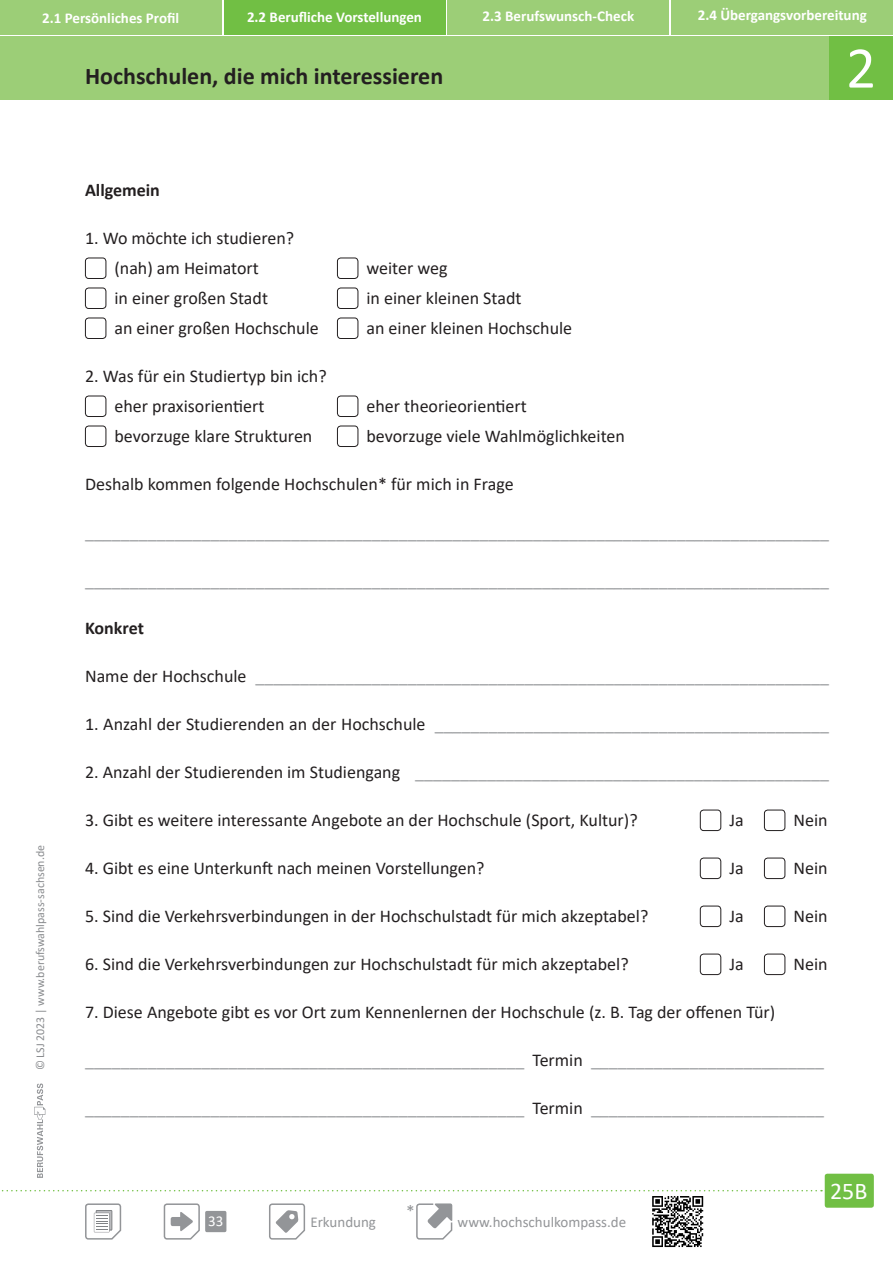
<style>
.page{position:relative;width:893px;height:1263px;background:#fff}
.page>*{position:absolute;margin:0;border:0;box-sizing:border-box;transform-origin:0 0}
.t1{font:700 24px "Calibri";color:#231f20}
.t2{font:24px "Calibri";color:#fff}
.Text{font:18px "Calibri";color:#231f20}
.Text-2{font:18px "Calibri";color:#939598}
.Text-3{font:700 18px "Calibri";color:#231f20}
.t3{font:17.55px "Calibri";color:#939598}
.t4{font:700 15px "Calibri";color:#fff}
.Text-4{font:15px "Calibri";color:#939598}
.t5{font:15px "Calibri";color:#fff}
.Überschrift_gross{font:12px "Calibri";color:#8a8c8f}
.s1{color:#231f20}
</style>
<div class="page">
<div style="left:0;top:37px;width:829px;height:63px;background:#9cce77"></div>
<div style="left:0;top:0;width:221px;height:34px;background:#9cce77"></div>
<div style="left:224px;top:0;width:221px;height:34px;background:#71bf44"></div>
<div style="left:448px;top:0;width:221px;height:34px;background:#9cce77"></div>
<div style="left:672px;top:0;width:221px;height:34px;background:#9cce77"></div>
<div style="left:829px;top:37px;width:64px;height:63px;background:#71bf44"></div>
<svg style="left:849px;top:49px;width:24px;height:39px"></svg>
<div style="left:825px;top:1174px;width:49px;height:34px;background:#71bf44;border-radius:3px"></div>
<div style="left:85px;top:258px;width:21px;height:21px;border:1px solid #231f20;border-radius:3px"></div>
<div style="left:337px;top:258px;width:21px;height:21px;border:1px solid #231f20;border-radius:3px"></div>
<div style="left:85px;top:288px;width:21px;height:21px;border:1px solid #231f20;border-radius:3px"></div>
<div style="left:337px;top:288px;width:21px;height:21px;border:1px solid #231f20;border-radius:3px"></div>
<div style="left:85px;top:318px;width:21px;height:21px;border:1px solid #231f20;border-radius:3px"></div>
<div style="left:337px;top:318px;width:21px;height:21px;border:1px solid #231f20;border-radius:3px"></div>
<div style="left:85px;top:396px;width:21px;height:21px;border:1px solid #231f20;border-radius:3px"></div>
<div style="left:337px;top:396px;width:21px;height:21px;border:1px solid #231f20;border-radius:3px"></div>
<div style="left:85px;top:426px;width:21px;height:21px;border:1px solid #231f20;border-radius:3px"></div>
<div style="left:337px;top:426px;width:21px;height:21px;border:1px solid #231f20;border-radius:3px"></div>
<div style="left:700px;top:810px;width:21px;height:21px;border:1px solid #231f20;border-radius:3px"></div>
<div style="left:764px;top:810px;width:21px;height:21px;border:1px solid #231f20;border-radius:3px"></div>
<div style="left:700px;top:858px;width:21px;height:21px;border:1px solid #231f20;border-radius:3px"></div>
<div style="left:764px;top:858px;width:21px;height:21px;border:1px solid #231f20;border-radius:3px"></div>
<div style="left:700px;top:906px;width:21px;height:21px;border:1px solid #231f20;border-radius:3px"></div>
<div style="left:764px;top:906px;width:21px;height:21px;border:1px solid #231f20;border-radius:3px"></div>
<div style="left:700px;top:954px;width:21px;height:21px;border:1px solid #231f20;border-radius:3px"></div>
<div style="left:764px;top:954px;width:21px;height:21px;border:1px solid #231f20;border-radius:3px"></div>
<svg style="left:1px;top:1190px;width:821px;height:57px"></svg>
<svg style="left:34px;top:1083px;width:11px;height:95px"></svg>
<p class="t4" style="left:42px;top:7px;width:138px">2.1 Persönliches Profil</p>
<p class="t4" style="left:247px;top:6px;width:176px">2.2 Berufliche Vorstellungen</p>
<p class="t4" style="left:483px;top:5px;width:153px">2.3 Berufswunsch-Check</p>
<p class="t4" style="left:698px;top:5px;width:171px">2.4 Übergangsvorbereitung</p>
<p class="t1" style="left:85px;top:59px;width:360px">Hochschulen, die mich interessieren</p>
<p class="Text-3" style="left:85px;top:178px;width:76px">Allgemein</p>
<p class="Text" style="left:85px;top:226px;width:211px">1. Wo möchte ich studieren?</p>
<p class="Text" style="left:114px;top:256px;width:146px">(nah) am Heimatort</p>
<p class="Text" style="left:366px;top:256px;width:83px">weiter weg</p>
<p class="Text" style="left:114px;top:286px;width:155px">in einer großen Stadt</p>
<p class="Text" style="left:366px;top:286px;width:157px">in einer kleinen Stadt</p>
<p class="Text" style="left:114px;top:316px;width:206px">an einer großen Hochschule</p>
<p class="Text" style="left:366px;top:316px;width:207px">an einer kleinen Hochschule</p>
<p class="Text" style="left:85px;top:364px;width:243px">2. Was für ein Studiertyp bin ich?</p>
<p class="Text" style="left:114px;top:394px;width:151px">eher praxisorientiert</p>
<p class="Text" style="left:366px;top:394px;width:162px">eher theorieorientiert</p>
<p class="Text" style="left:114px;top:424px;width:199px">bevorzuge klare Strukturen</p>
<p class="Text" style="left:366px;top:424px;width:260px">bevorzuge viele Wahlmöglichkeiten</p>
<p class="Text" style="left:85px;top:472px;width:430px">Deshalb kommen folgende Hochschulen* für mich in Frage</p>
<p class="Überschrift_gross" style="left:32px;top:1070px;width:227px;rotate:-90deg">© LSJ 2023 | www.berufswahlpass-sachsen.de</p>
<p class="Text-2" style="left:85px;top:520px;width:746px">___________________________________________________________________________________</p>
<p class="Text-2" style="left:85px;top:568px;width:746px">___________________________________________________________________________________</p>
<p class="Text-3" style="left:85px;top:616px;width:60px">Konkret</p>
<p class="Text-2" style="left:85px;top:664px;width:746px"><span class="s1">Name der Hochschule</span> ________________________________________________________________</p>
<p class="Text-2" style="left:85px;top:712px;width:746px"><span class="s1">1. Anzahl der Studierenden an der Hochschule</span> ____________________________________________</p>
<p class="Text-2" style="left:85px;top:760px;width:746px"><span class="s1">2. Anzahl der Studierenden im Studiengang</span> ______________________________________________</p>
<p class="Text" style="left:85px;top:808px;width:554px">3. Gibt es weitere interessante Angebote an der Hochschule (Sport, Kultur)?</p>
<p class="Text" style="left:729px;top:808px;width:16px">Ja</p>
<p class="Text" style="left:793px;top:808px;width:36px">Nein</p>
<p class="Text" style="left:85px;top:856px;width:401px">4. Gibt es eine Unterkunft nach meinen Vorstellungen?</p>
<p class="Text" style="left:729px;top:856px;width:16px">Ja</p>
<p class="Text" style="left:793px;top:856px;width:36px">Nein</p>
<p class="Text" style="left:85px;top:904px;width:565px">5. Sind die Verkehrsverbindungen in der Hochschulstadt für mich akzeptabel?</p>
<p class="Text" style="left:729px;top:904px;width:16px">Ja</p>
<p class="Text" style="left:793px;top:904px;width:36px">Nein</p>
<p class="Text" style="left:85px;top:952px;width:545px">6. Sind die Verkehrsverbindungen zur Hochschulstadt für mich akzeptabel?</p>
<p class="Text" style="left:729px;top:952px;width:16px">Ja</p>
<p class="Text" style="left:793px;top:952px;width:36px">Nein</p>
<p class="Text" style="left:85px;top:1000px;width:692px">7. Diese Angebote gibt es vor Ort zum Kennenlernen der Hochschule (z. B. Tag der offenen Tür)</p>
<p class="Text-2" style="left:85px;top:1048px;width:740px">_________________________________________________ <span class="s1">Termin</span> __________________________</p>
<p class="Text-2" style="left:85px;top:1096px;width:740px">_________________________________________________ <span class="s1">Termin</span> __________________________</p>
<p class="t3" style="left:406px;top:1198px;width:10px">*</p>
<p class="t5" style="left:208px;top:1210px;width:17px">33</p>
<p class="Text-4" style="left:458px;top:1212px;width:170px">www.hochschulkompass.de</p>
<p class="Text-4" style="left:310px;top:1212px;width:67px">Erkundung</p>
<p class="t2" style="left:830px;top:1174px;width:39px">25B</p>
</div>
